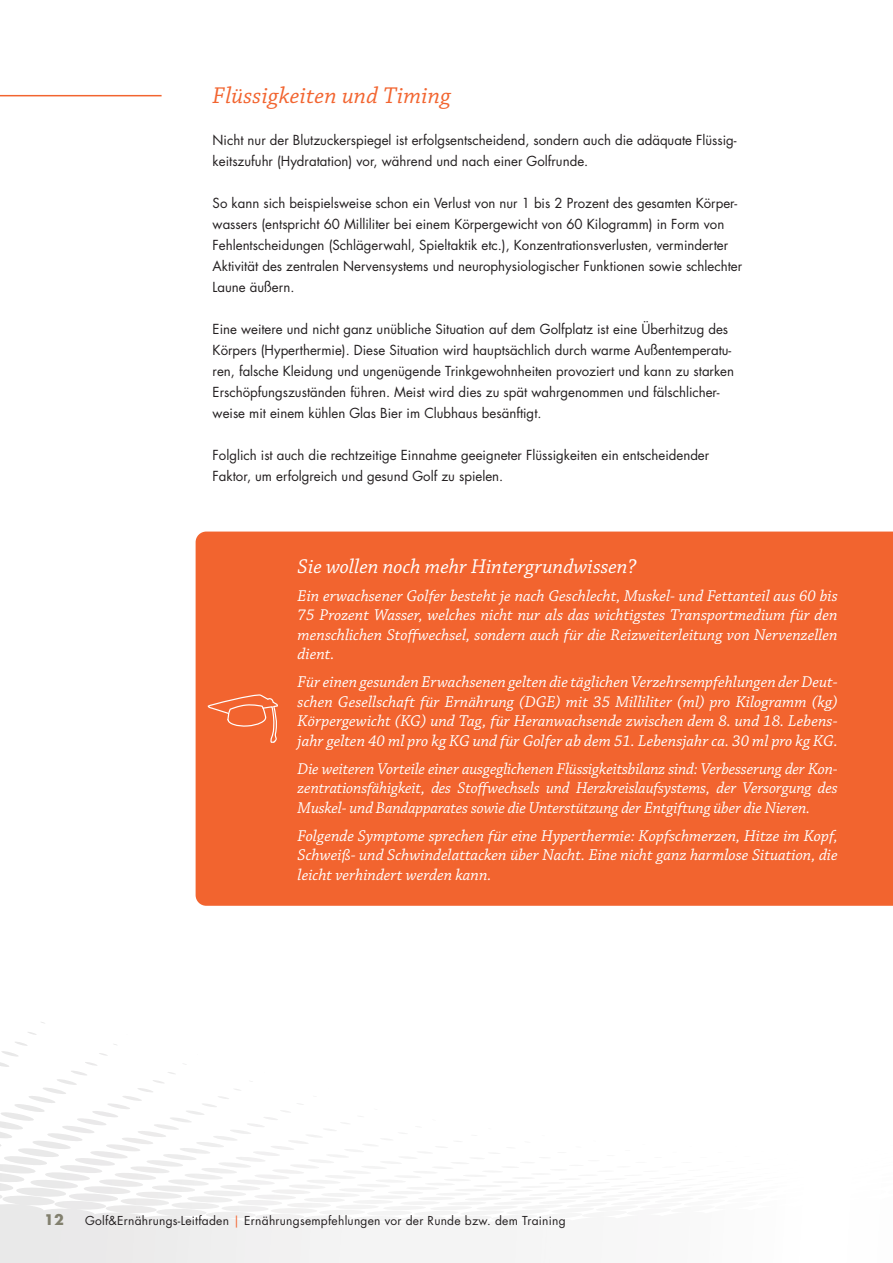
<style>
.page{position:relative;width:893px;height:1263px;background:#fff}
.page>*{position:absolute;margin:0;border:0;box-sizing:border-box;transform-origin:0 0}
.t1{font:italic 24px "Chaparral Pro";letter-spacing:.01em;color:#f2642f}
.t2{font:italic 21px "Chaparral Pro";color:#fff}
.t3{font:italic 16.5px/19.5px "Chaparral Pro";color:#fff;text-align:justify}
.t4{font:700 14.25px "Futura LT";color:#82806e}
.t5{font:13.5px/21px "Futura LT";color:#231f20}
.t6{font:12px "Futura LT";letter-spacing:.02em;color:#231f20}
.s1{color:#f2642f}
</style>
<div class="page">
<svg style="left:0;top:824px;width:520px;height:439px"></svg>
<hr style="left:0;top:95px;width:162px;height:1px;background:#f2642f">
<div style="left:196px;top:531px;width:697px;height:375px;background:#f2642f"></div>
<svg style="left:207px;top:683px;width:72px;height:61px;background:#f26f3f"></svg>
<h1 class="t1" style="left:213px;top:82px;width:240px">Flüssigkeiten und Timing</h1>
<p class="t5" style="left:213px;top:129px;width:526px">Nicht nur der Blutzuckerspiegel ist erfolgsentscheidend, sondern auch die adäquate Flüssig&shy;keitszufuhr (Hydratation) vor, während und nach einer Golfrunde.</p>
<p class="t5" style="left:213px;top:192px;width:531px">So kann sich beispielsweise schon ein Verlust von nur 1 bis 2 Prozent des gesamten Körper&shy;wassers (entspricht 60 Milliliter bei einem Körpergewicht von 60 Kilogramm) in Form von Fehlentscheidungen (Schlägerwahl, Spieltaktik etc.), Konzentrationsverlusten, verminderter Aktivität des zentralen Nervensystems und neurophysiologischer Funktionen sowie schlechter Laune äußern.</p>
<p class="t5" style="left:213px;top:319px;width:523px">Eine weitere und nicht ganz unübliche Situation auf dem Golfplatz ist eine Überhitzug des Körpers (Hyperthermie). Diese Situation wird hauptsächlich durch warme Außentemperatu&shy;ren, falsche Kleidung und ungenügende Trinkgewohnheiten provoziert und kann zu starken Erschöpfungszuständen führen. Meist wird dies zu spät wahrgenommen und fälschlicher&shy;weise mit einem kühlen Glas Bier im Clubhaus besänftigt.</p>
<p class="t5" style="left:213px;top:444px;width:498px">Folglich ist auch die rechtzeitige Einnahme geeigneter Flüssigkeiten ein entscheidender<br>Faktor, um erfolgreich und gesund Golf zu spielen.</p>
<h2 class="t2" style="left:298px;top:554px;width:340px">Sie wollen noch mehr Hintergrundwissen?</h2>
<p class="t3" style="left:298px;top:586px;width:542px">Ein erwachsener Golfer besteht je nach Geschlecht, Muskel- und Fettanteil aus 60 bis 75 Prozent Wasser, welches nicht nur als das wichtigstes Transportmedium für den menschlichen Stoffwechsel, sondern auch für die Reizweiterleitung von Nervenzellen dient.</p>
<p class="t3" style="left:298px;top:673px;width:542px">Für einen gesunden Erwachsenen gelten die täglichen Verzehrsempfehlungen der Deut&shy;schen Gesellschaft für Ernährung (DGE) mit 35 Milliliter (ml) pro Kilogramm (kg)<br>Körpergewicht (KG) und Tag, für Heranwachsende zwischen dem 8. und 18. Lebens&shy;jahr gelten 40 ml pro kg KG und für Golfer ab dem 51. Lebensjahr ca. 30 ml pro kg KG.</p>
<p class="t3" style="left:298px;top:759px;width:542px">Die weiteren Vorteile einer ausgeglichenen Flüssigkeitsbilanz sind: Verbesserung der Kon&shy;zentrationsfähigkeit, des Stoffwechsels und Herzkreislaufsystems, der Versorgung des Muskel- und Bandapparates sowie die Unterstützung der Entgiftung über die Nieren.</p>
<p class="t3" style="left:298px;top:826px;width:542px">Folgende Symptome sprechen für eine Hyperthermie: Kopfschmerzen, Hitze im Kopf, Schweiß- und Schwindelattacken über Nacht. Eine nicht ganz harmlose Situation, die leicht verhindert werden kann.</p>
<p class="t4" style="left:44px;top:1210px;width:21px">12</p>
<p class="t6" style="left:85px;top:1212px;width:482px">Golf&amp;Ernährungs-Leitfaden <span class="s1">|</span> Ernährungsempfehlungen vor der Runde bzw. dem Training</p>
</div>
